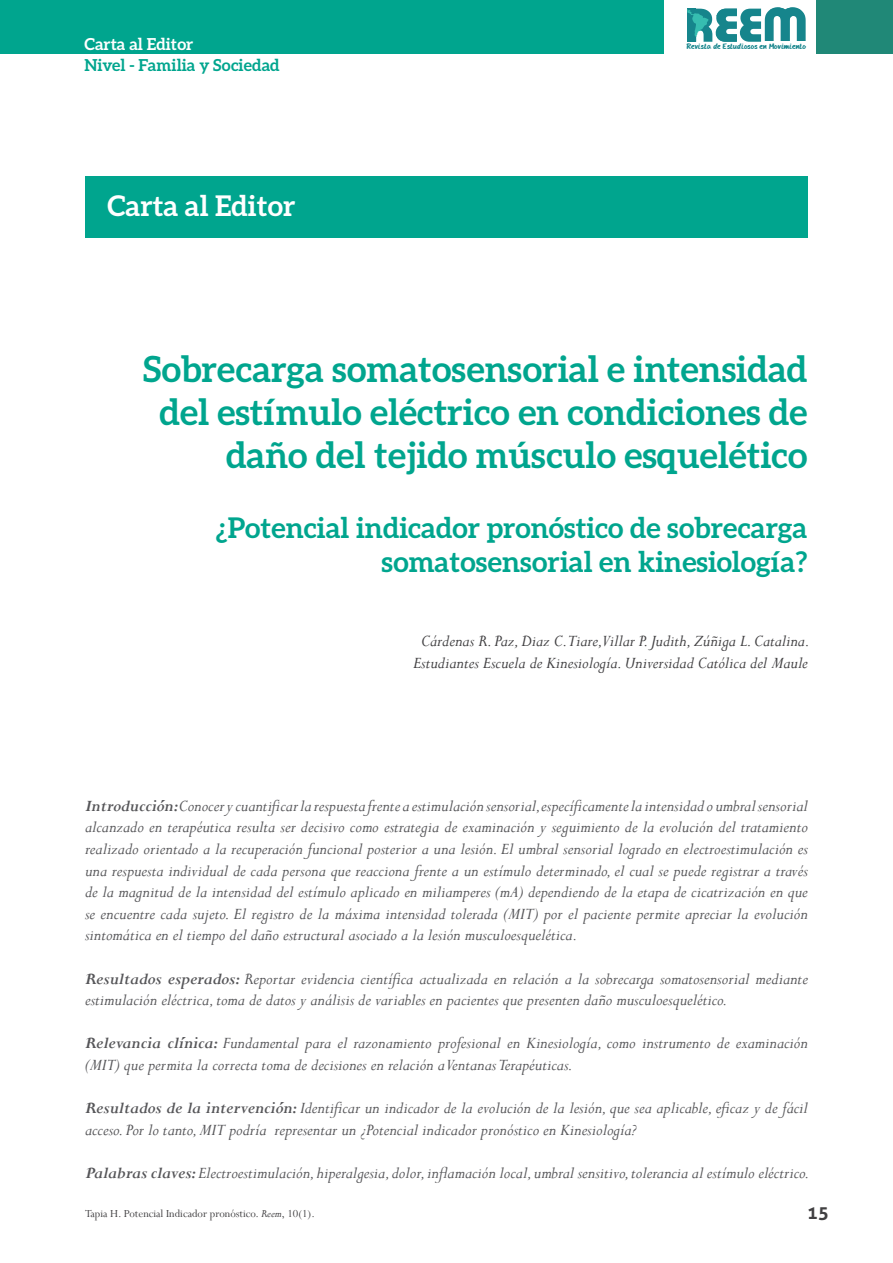
<style>
.page{position:relative;width:893px;height:1263px;background:#fff}
.page>*{position:absolute;margin:0;border:0;box-sizing:border-box;transform-origin:0 0}
.t1{font:700 36px/43.2px "Aleo";color:#00a58e;text-align:right}
.t2{font:700 28.5px/34.2px "Aleo";color:#00a58e;text-align:right}
.t3{font:700 28.5px "Aleo";color:#fff}
.t4{font:italic 18px/21.6px "Perpetua";color:#565659}
.t5{font:italic 18px/21.6px "Perpetua";color:#414042;text-align:center}
.t6{font:700 18px "Aller";color:#414042}
.t7{font:700 16.5px "Aleo";color:#00a58e}
.t8{font:700 16.5px "Aleo";color:#fff}
.t9{font:12px "Perpetua";color:#414042}
.t10{font:8.1px "HANDYHANDY";color:#16858c}
.s1{font-weight:700}
.s2{font-style:italic}
</style>
<div class="page">
<div style="left:816px;top:0;width:77px;height:54px;background:#208877"></div>
<div style="left:0;top:0;width:664px;height:54px;background:#00a58e"></div>
<svg style="left:687px;top:7px;width:119px;height:35px"></svg>
<div style="left:85px;top:176px;width:723px;height:62px;background:#00a58e"></div>
<p class="t8" style="left:84px;top:35px;width:110px">Carta al Editor</p>
<p class="t7" style="left:84px;top:56px;width:197px">Nivel - Familia y Sociedad</p>
<h2 class="t3" style="left:107px;top:189px;width:190px">Carta al Editor</h2>
<p class="t10" style="left:686px;top:42px;width:121px">Revista de Estudiosos en Movimiento</p>
<h1 class="t1" style="left:143px;top:347px;width:666px">Sobrecarga somatosensorial e intensidad del estímulo eléctrico en condiciones de daño del tejido músculo esquelético</h1>
<h2 class="t2" style="left:216px;top:510px;width:593px">¿Potencial indicador pronóstico de sobrecarga somatosensorial en kinesiología?</h2>
<p class="t5" style="left:413px;top:630px;width:398px">Cárdenas R. Paz, Diaz C.Tiare,Villar P. Judith, Zúñiga L. Catalina.<br>Estudiantes Escuela de Kinesiología. Universidad Católica del Maule</p>
<p class="t4" style="left:85px;top:794px;width:724px;text-align:justify"><span class="s1">Introducción:</span>Conocer y cuantificar la respuesta frente a estimulación sensorial,específicamente la intensidad o umbral sensorial alcanzado en terapéutica resulta ser decisivo como estrategia de examinación y seguimiento de la evolución del tratamiento realizado orientado a la recuperación funcional posterior a una lesión. El umbral sensorial logrado en electroestimulación es una respuesta individual de cada persona que reacciona frente a un estímulo determinado, el cual se puede registrar a través de la magnitud de la intensidad del estímulo aplicado en miliamperes (mA) dependiendo de la etapa de cicatrización en que se encuentre cada sujeto. El registro de la máxima intensidad tolerada (MIT) por el paciente permite apreciar la evolución sintomática en el tiempo del daño estructural asociado a la lesión musculoesquelética.</p>
<p class="t4" style="left:85px;top:967px;width:724px"><span class="s1">Resultados esperados:</span> Reportar evidencia científica actualizada en relación a la sobrecarga somatosensorial mediante estimulación eléctrica, toma de datos y análisis de variables en pacientes que presenten daño musculoesquelético.</p>
<p class="t4" style="left:85px;top:1032px;width:724px"><span class="s1">Relevancia clínica:</span> Fundamental para el razonamiento profesional en Kinesiología, como instrumento de examinación (MIT) que permita la correcta toma de decisiones en relación a Ventanas Terapéuticas.</p>
<p class="t4" style="left:85px;top:1096px;width:724px"><span class="s1">Resultados de la intervención:</span> Identificar un indicador de la evolución de la lesión, que sea aplicable, eficaz y de fácil acceso. Por lo tanto, MIT podría representar un ¿Potencial indicador pronóstico en Kinesiología?</p>
<p class="t4" style="left:85px;top:1161px;width:726px"><span class="s1">Palabras claves:</span> Electroestimulación, hiperalgesia, dolor, inflamación local, umbral sensitivo, tolerancia al estímulo eléctrico.</p>
<p class="t9" style="left:85px;top:1206px;width:231px">Tapia H. Potencial Indicador pronóstico. <span class="s2">Reem</span>, 10(1).</p>
<p class="t6" style="left:807px;top:1201px;width:23px">15</p>
</div>
